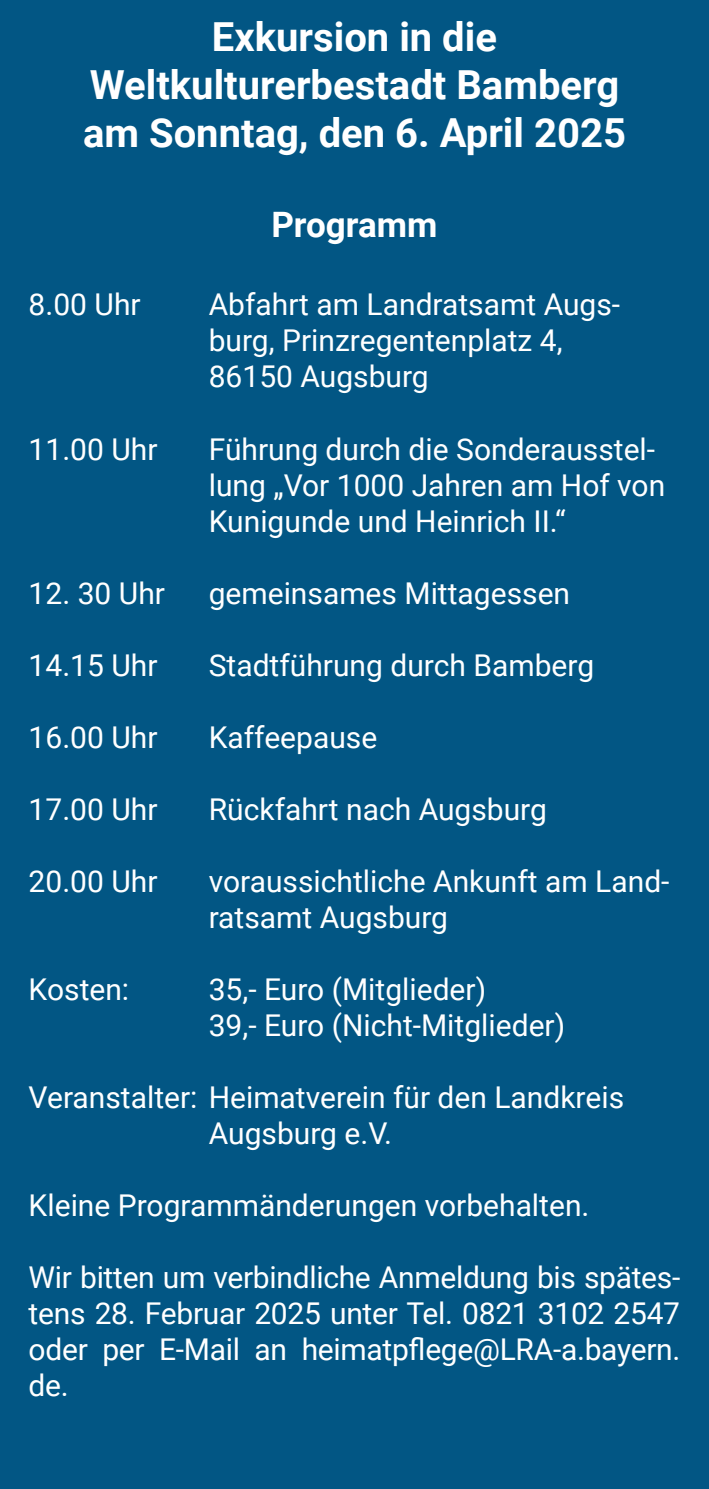
<style>
.page{position:relative;width:709px;height:1489px;background:#fff}
.page>*{position:absolute;margin:0;border:0;box-sizing:border-box;transform-origin:0 0}
.t1{font:700 40px "Roboto";color:#fff}
.t2{font:700 35px "Roboto";color:#fff}
.t3{font:30px/36px "Roboto";color:#fff}
</style>
<div class="page">
<div style="left:0;top:0;width:709px;height:1488px;background:#025684"></div>
<p class="t1" style="left:212px;top:9px;width:287px">Exkursion in die</p>
<p class="t1" style="left:90px;top:57px;width:531px">Weltkulturerbestadt Bamberg</p>
<p class="t1" style="left:83px;top:105px;width:544px">am Sonntag, den 6. April 2025</p>
<p class="t2" style="left:271px;top:200px;width:168px">Programm</p>
<p class="t3" style="left:29px;top:285px;width:114px">8.00 Uhr</p>
<p class="t3" style="left:209px;top:285px;width:413px">Abfahrt am Landratsamt Augs&shy;burg, Prinzregentenplatz 4,</p>
<p class="t3" style="left:209px;top:357px;width:221px">86150 Augsburg</p>
<p class="t3" style="left:29px;top:429px;width:130px">11.00 Uhr</p>
<p class="t3" style="left:209px;top:429px;width:458px">Führung durch die Sonderausstel&shy;lung „Vor 1000 Jahren am Hof von<br>Kunigunde und Heinrich II.“</p>
<p class="t3" style="left:29px;top:573px;width:138px">12. 30 Uhr</p>
<p class="t3" style="left:209px;top:573px;width:363px">gemeinsames Mittagessen</p>
<p class="t3" style="left:29px;top:645px;width:130px">14.15 Uhr</p>
<p class="t3" style="left:209px;top:645px;width:387px">Stadtführung durch Bamberg</p>
<p class="t3" style="left:29px;top:717px;width:130px">16.00 Uhr</p>
<p class="t3" style="left:209px;top:717px;width:170px">Kaffeepause</p>
<p class="t3" style="left:29px;top:789px;width:130px">17.00 Uhr</p>
<p class="t3" style="left:209px;top:789px;width:340px">Rückfahrt nach Augsburg</p>
<p class="t3" style="left:29px;top:861px;width:130px">20.00 Uhr</p>
<p class="t3" style="left:209px;top:861px;width:462px">voraussichtliche Ankunft am Land&shy;ratsamt Augsburg</p>
<p class="t3" style="left:29px;top:969px;width:102px">Kosten:</p>
<p class="t3" style="left:209px;top:969px;width:279px">35,- Euro (Mitglieder)</p>
<p class="t3" style="left:209px;top:1005px;width:358px">39,- Euro (Nicht-Mitglieder)</p>
<p class="t3" style="left:209px;top:1077px;width:417px;text-indent:-180px">Veranstalter: Heimatverein für den Landkreis<br>Augsburg e.V.</p>
<p class="t3" style="left:29px;top:1185px;width:562px">Kleine Programmänderungen vorbehalten.</p>
<p class="t3" style="left:29px;top:1257px;width:653px;text-align:justify">Wir bitten um verbindliche Anmeldung bis spätes&shy;tens 28. Februar 2025 unter Tel. 0821 3102 2547 oder per E-Mail an heimatpflege@LRA-a.bayern. de.</p>
</div>
